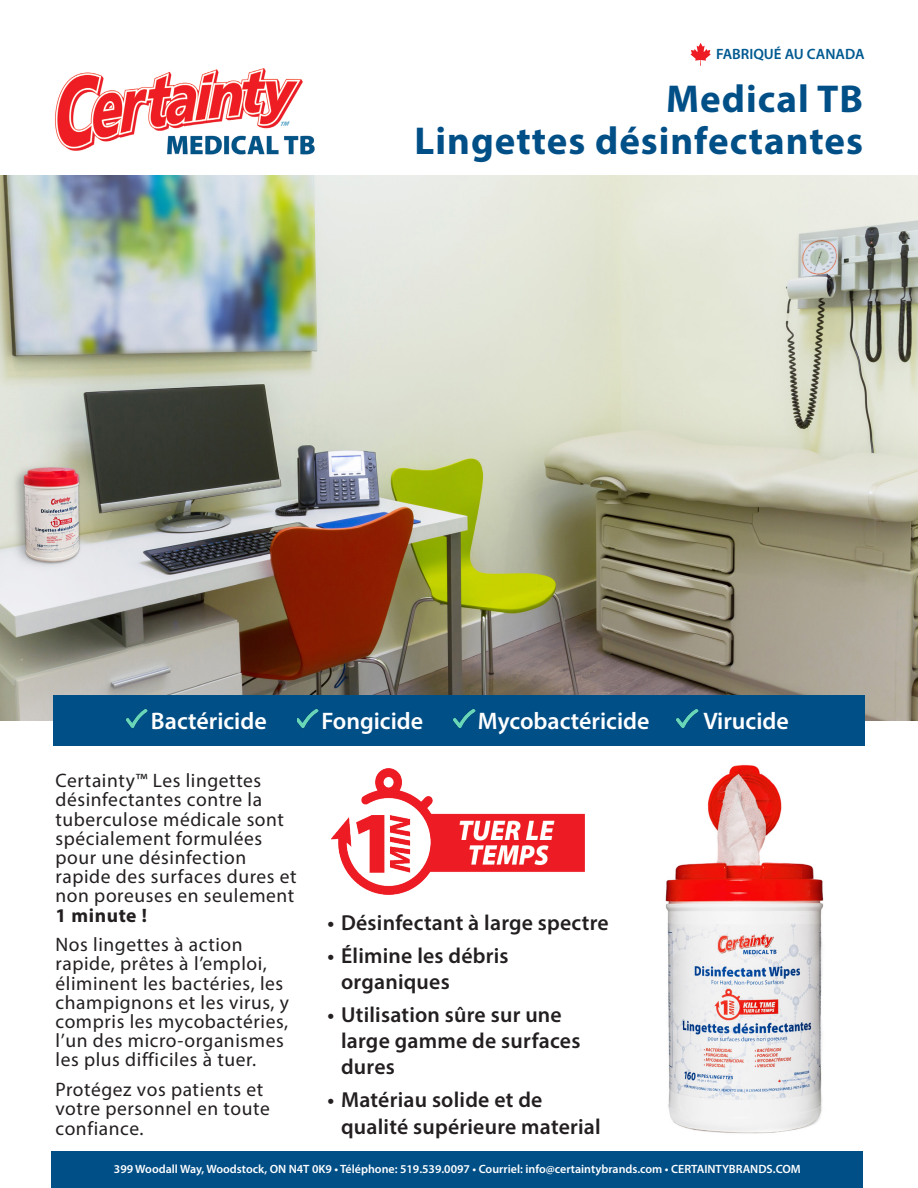
<style>
.page{position:relative;width:918px;height:1188px;background:#fff}
.page>*{position:absolute;margin:0;border:0;box-sizing:border-box;transform-origin:0 0}
.t1{font:700 39px "Myriad Pro";letter-spacing:.025em;color:#004f87}
.t2{font:600 24px "Myriad Pro";color:#fff}
.t3{font:600 21.75px/26.1px "Myriad Pro";letter-spacing:.01em;color:#231f20}
.t4{font:19.5px/19.2px "Myriad Pro";letter-spacing:.03em;color:#231f20}
.t5{font:600 15px "Myriad Pro";color:#005a91}
.t6{font:600 12px "Myriad Pro";color:#fff}
.s1{font-weight:700}
</style>
<div class="page">
<div style="left:52px;top:1151px;width:811px;height:37px;background:#004f87"></div>
<svg style="left:690px;top:43px;width:21px;height:23px"></svg>
<img style="left:0;top:176px;width:918px;height:545px">
<div style="left:54px;top:695px;width:811px;height:50px;background:#004f87"></div>
<img style="left:125px;top:709px;width:23px;height:20px">
<img style="left:676px;top:709px;width:22px;height:20px">
<img style="left:453px;top:709px;width:23px;height:20px">
<img style="left:297px;top:709px;width:21px;height:20px">
<img style="left:332px;top:768px;width:253px;height:126px">
<img style="left:665px;top:764px;width:159px;height:370px">
<img style="left:55px;top:68px;width:260px;height:87px">
<p class="t5" style="left:716px;top:44px;width:150px">FABRIQUÉ AU CANADA</p>
<p class="t1" style="left:666px;top:73px;width:198px">Medical TB</p>
<p class="t1" style="left:415px;top:115px;width:450px">Lingettes désinfectantes</p>
<p class="t2" style="left:151px;top:705px;width:117px">Bactéricide</p>
<p class="t2" style="left:321px;top:705px;width:103px">Fongicide</p>
<p class="t2" style="left:478px;top:705px;width:173px">Mycobactéricide</p>
<p class="t2" style="left:703px;top:705px;width:87px">Virucide</p>
<p class="t4" style="left:56px;top:771px;width:243px">Certainty™ Les lingettes désinfectantes contre la tuberculose médicale sont spécialement formulées pour une désinfection rapide des surfaces dures et non poreuses en seulement<br><span class="s1">1 minute !</span></p>
<p class="t4" style="left:56px;top:935px;width:235px">Nos lingettes à action rapide, prêtes à l’emploi, éliminent les bactéries, les champignons et les virus, y compris les mycobactéries, l’un des micro-organismes les plus difficiles à tuer.</p>
<p class="t4" style="left:56px;top:1080px;width:216px">Protégez vos patients et votre personnel en toute confiance.</p>
<p class="t3" style="left:328px;top:909px;width:283px">• Désinfectant à large spectre</p>
<p class="t3" style="left:341px;top:942px;width:169px;text-indent:-14px">• Élimine les débris organiques</p>
<p class="t3" style="left:341px;top:1001px;width:241px;text-indent:-14px">• Utilisation sûre sur une large gamme de surfaces dures</p>
<p class="t3" style="left:341px;top:1086px;width:261px;line-height:27px;text-indent:-14px">• Matériau solide et de qualité supérieure material</p>
<p class="t6" style="left:114px;top:1162px;width:688px">399 Woodall Way, Woodstock, ON N4T 0K9 • Téléphone: 519.539.0097 • Courriel: info@certaintybrands.com • CERTAINTYBRANDS.COM</p>
</div>
